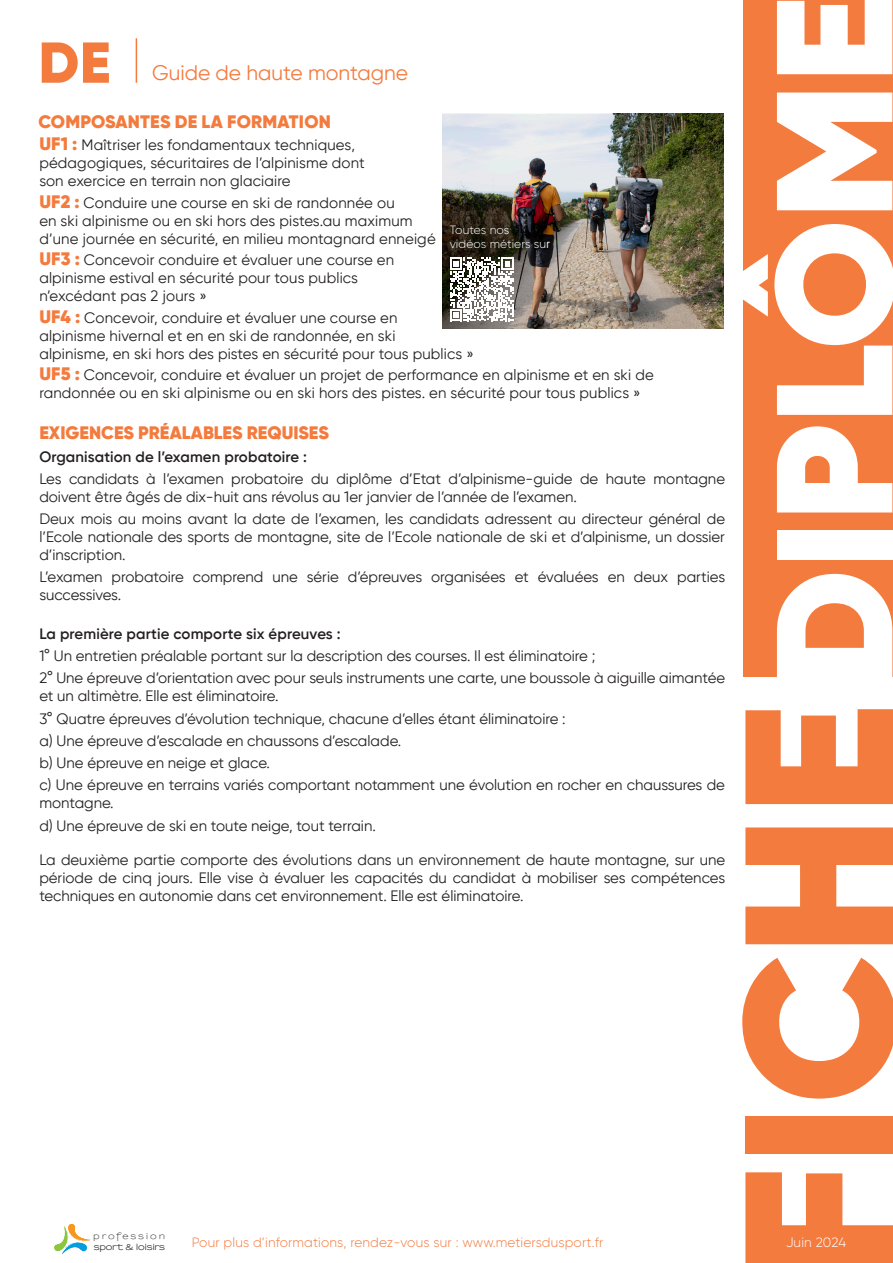
<style>
.page{position:relative;width:893px;height:1263px;background:#fff}
.page>*{position:absolute;margin:0;border:0;box-sizing:border-box;transform-origin:0 0}
.t1{font:900 57.45px "Gilroy";color:#f47b3e}
.t2{font:21px "Gilroy";color:#f47b3e}
.t3{font:900 18px "Gilroy";color:#f47b3e}
.t4{font:15px/18px "Gilroy";color:#231f20}
.t5{font:600 15px "Gilroy";letter-spacing:.01em;color:#231f20}
.t6{font:300 13.5px "Gilroy";letter-spacing:.01em;color:#f47b3e}
.t7{font:300 13.5px "Gilroy";letter-spacing:.005em;color:#fff}
.t8{font:300 12px "Gilroy";letter-spacing:.01em;color:#fff}
.t9{font:700 8.1px "Sansumi";letter-spacing:-.015em;color:#231f20;scale:1.11 1}
.t10{font:600 8.1px "Sansumi";letter-spacing:.215em;color:#231f20;scale:1.11 1}
.s1{font-weight:900;font-size:18px;color:#f47b3e}
.s2{font-family:"Arial Narrow";font-weight:400}
</style>
<div class="page">
<div style="left:743px;top:1px;width:149px;height:676px;background:#f47b3e"></div>
<svg style="left:745px;top:1172px;width:148px;height:91px"></svg>
<div style="left:745px;top:1116px;width:148px;height:38px;background:#f47b3e"></div>
<svg style="left:742px;top:958px;width:151px;height:140px"></svg>
<svg style="left:745px;top:827px;width:148px;height:117px"></svg>
<svg style="left:745px;top:709px;width:148px;height:95px"></svg>
<svg style="left:777px;top:574px;width:115px;height:103px"></svg>
<div style="left:777px;top:531px;width:115px;height:29px;background:#fff"></div>
<svg style="left:777px;top:426px;width:115px;height:86px"></svg>
<svg style="left:743px;top:224px;width:150px;height:191px"></svg>
<svg style="left:777px;top:93px;width:115px;height:117px"></svg>
<svg style="left:777px;top:0;width:115px;height:74px"></svg>
<svg style="left:54px;top:1224px;width:37px;height:30px"></svg>
<hr style="left:136px;top:38px;width:1px;height:45px;background:#f47b3e">
<img style="left:442px;top:114px;width:281px;height:214px">
<svg style="left:450px;top:258px;width:63px;height:63px"></svg>
<p class="t1" style="left:39px;top:26px;width:74px">DE</p>
<p class="t2" style="left:152px;top:60px;width:258px">Guide de haute montagne</p>
<p class="t3" style="left:38px;top:110px;width:294px">COMPOSANTES DE LA FORMATION</p>
<p class="t4" style="left:39px;top:136px;width:317px"><span class="s1">UF1 :</span> Maîtriser les fondamentaux techniques,</p>
<p class="t4" style="left:39px;top:154px;width:327px">pédagogiques, sécuritaires de l’alpinisme dont</p>
<p class="t4" style="left:39px;top:172px;width:253px">son exercice en terrain non glaciaire</p>
<p class="t4" style="left:39px;top:193px;width:357px"><span class="s1">UF2 :</span> Conduire une course en ski de randonnée ou</p>
<p class="t4" style="left:39px;top:211px;width:375px">en ski alpinisme ou en ski hors des pistes.au maximum</p>
<p class="t4" style="left:39px;top:229px;width:398px">d’une journée en sécurité, en milieu montagnard enneigé</p>
<p class="t4" style="left:39px;top:251px;width:356px"><span class="s1">UF3 :</span> Concevoir conduire et évaluer une course en</p>
<p class="t4" style="left:39px;top:269px;width:320px">alpinisme estival en sécurité pour tous publics</p>
<p class="t4" style="left:39px;top:287px;width:169px">n’excédant pas 2 jours »</p>
<p class="t4" style="left:39px;top:308px;width:360px"><span class="s1">UF4 :</span> Concevoir, conduire et évaluer une course en</p>
<p class="t4" style="left:39px;top:326px;width:358px">alpinisme hivernal et en en ski de randonnée, en ski</p>
<p class="t4" style="left:39px;top:344px;width:436px">alpinisme, en ski hors des pistes en sécurité pour tous publics »</p>
<p class="t4" style="left:39px;top:366px;width:616px"><span class="s1">UF5 :</span> Concevoir, conduire et évaluer un projet de performance en alpinisme et en ski de randonnée ou en ski alpinisme ou en ski hors des pistes. en sécurité pour tous publics »</p>
<p class="t8" style="left:450px;top:222px;width:61px">Toutes nos</p>
<p class="t8" style="left:450px;top:237px;width:101px">vidéos métiers su<span class="s2">r</span></p>
<p class="t3" style="left:39px;top:421px;width:291px">EXIGENCES PRÉALABLES REQUISES</p>
<p class="t5" style="left:39px;top:447px;width:269px">Organisation de l’examen probatoire :</p>
<p class="t4" style="left:39px;top:469px;width:687px">Les candidats à l’examen probatoire du diplôme d’Etat d’alpinisme-guide de haute montagne doivent être âgés de dix-huit ans révolus au 1er janvier de l’année de l’examen.</p>
<p class="t4" style="left:39px;top:510px;width:687px;text-align:justify">Deux mois au moins avant la date de l’examen, les candidats adressent au directeur général de l’Ecole nationale des sports de montagne, site de l’Ecole nationale de ski et d’alpinisme, un dossier d’inscription.</p>
<p class="t4" style="left:39px;top:568px;width:687px">L’examen probatoire comprend une série d’épreuves organisées et évaluées en deux parties successives.</p>
<p class="t5" style="left:39px;top:624px;width:303px">La première partie comporte six épreuves :</p>
<p class="t4" style="left:39px;top:647px;width:558px">1° Un entretien préalable portant sur la description des courses. Il est éliminatoire ;</p>
<p class="t4" style="left:39px;top:669px;width:687px">2° Une épreuve d’orientation avec pour seuls instruments une carte, une boussole à aiguille aimantée et un altimètre. Elle est éliminatoire.</p>
<p class="t4" style="left:39px;top:709px;width:528px">3° Quatre épreuves d’évolution technique, chacune d’elles étant éliminatoire :</p>
<p class="t4" style="left:39px;top:731px;width:363px">a) Une épreuve d’escalade en chaussons d’escalade.</p>
<p class="t4" style="left:39px;top:754px;width:232px">b) Une épreuve en neige et glace.</p>
<p class="t4" style="left:39px;top:776px;width:687px">c) Une épreuve en terrains variés comportant notamment une évolution en rocher en chaussures de montagne.</p>
<p class="t4" style="left:39px;top:816px;width:338px">d) Une épreuve de ski en toute neige, tout terrain.</p>
<p class="t4" style="left:39px;top:850px;width:687px;text-align:justify">La deuxième partie comporte des évolutions dans un environnement de haute montagne, sur une période de cinq jours. Elle vise à évaluer les capacités du candidat à mobiliser ses compétences techniques en autonomie dans cet environnement. Elle est éliminatoire.</p>
<p class="t10" style="left:93px;top:1232px;width:66px">profession</p>
<p class="t9" style="left:94px;top:1242px;width:66px">sport &amp; loisirs</p>
<p class="t6" style="left:192px;top:1234px;width:413px">Pour plus d’informations, rendez-vous sur : www.metiersdusport.fr</p>
<p class="t7" style="left:786px;top:1234px;width:62px">Juin 2024</p>
</div>
